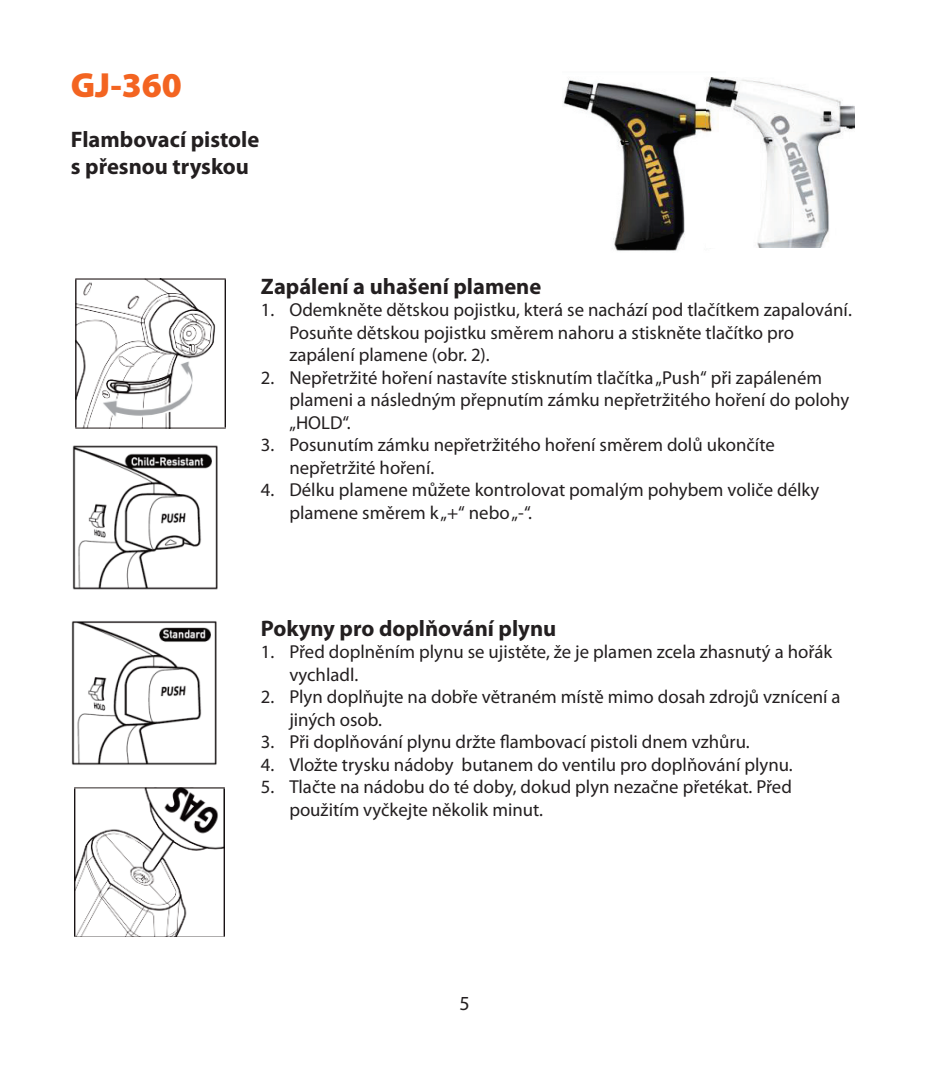
<style>
.page{position:relative;width:929px;height:1071px;background:#fff}
.page>*{position:absolute;margin:0;border:0;box-sizing:border-box;transform-origin:0 0}
.Nadpis{font:900 35px "Myriad Pro";color:#f36421}
.Podnadpis{font:700 22.5px "Myriad Pro";color:#231f20}
.t1{font:20px "Myriad Pro";color:#231f20}
.Odsadene{font:18.75px/22.5px "Myriad Pro";color:#231f20}
</style>
<div class="page">
<img style="left:563px;top:79px;width:143px;height:172px">
<img style="left:706px;top:77px;width:148px;height:171px">
<img style="left:75px;top:278px;width:150px;height:150px">
<img style="left:72px;top:445px;width:146px;height:145px">
<img style="left:75px;top:787px;width:149px;height:149px">
<img style="left:71px;top:621px;width:146px;height:144px">
<p class="Nadpis" style="left:71px;top:65px;width:113px">GJ-360</p>
<p class="Podnadpis" style="left:71px;top:124px;width:190px">Flambovací pistole</p>
<p class="Podnadpis" style="left:71px;top:151px;width:179px">s přesnou tryskou</p>
<p class="Podnadpis" style="left:261px;top:271px;width:282px">Zapálení a uhašení plamene</p>
<p class="Odsadene" style="left:289px;top:298px;width:564px;text-indent:-28px">1. Odemkněte dětskou pojistku, která se nachází pod tlačítkem zapalování.<br>Posuňte dětskou pojistku směrem nahoru a stiskněte tlačítko pro zapálení plamene (obr. 2).</p>
<p class="Odsadene" style="left:289px;top:365px;width:561px;text-indent:-28px">2. Nepřetržité hoření nastavíte stisknutím tlačítka „Push“ při zapáleném plameni a následným přepnutím zámku nepřetržitého hoření do polohy „HOLD“.</p>
<p class="Odsadene" style="left:289px;top:433px;width:487px;text-indent:-28px">3. Posunutím zámku nepřetržitého hoření směrem dolů ukončíte nepřetržité hoření.</p>
<p class="Odsadene" style="left:289px;top:478px;width:531px;text-indent:-28px">4. Délku plamene můžete kontrolovat pomalým pohybem voliče délky plamene směrem k „+“ nebo „-“.</p>
<p class="Podnadpis" style="left:261px;top:613px;width:297px">Pokyny pro doplňování plynu</p>
<p class="Odsadene" style="left:289px;top:640px;width:544px;text-indent:-28px">1. Před doplněním plynu se ujistěte, že je plamen zcela zhasnutý a hořák vychladl.</p>
<p class="Odsadene" style="left:289px;top:685px;width:552px;text-indent:-28px">2. Plyn doplňujte na dobře větraném místě mimo dosah zdrojů vznícení a jiných osob.</p>
<p class="Odsadene" style="left:261px;top:730px;width:490px">3. Při doplňování plynu držte flambovací pistoli dnem vzhůru.</p>
<p class="Odsadene" style="left:261px;top:752px;width:533px">4. Vložte trysku nádoby butanem do ventilu pro doplňování plynu.</p>
<p class="Odsadene" style="left:289px;top:775px;width:504px;text-indent:-28px">5. Tlačte na nádobu do té doby, dokud plyn nezačne přetékat. Před použitím vyčkejte několik minut.</p>
<p class="t1" style="left:459px;top:990px;width:12px">5</p>
</div>
